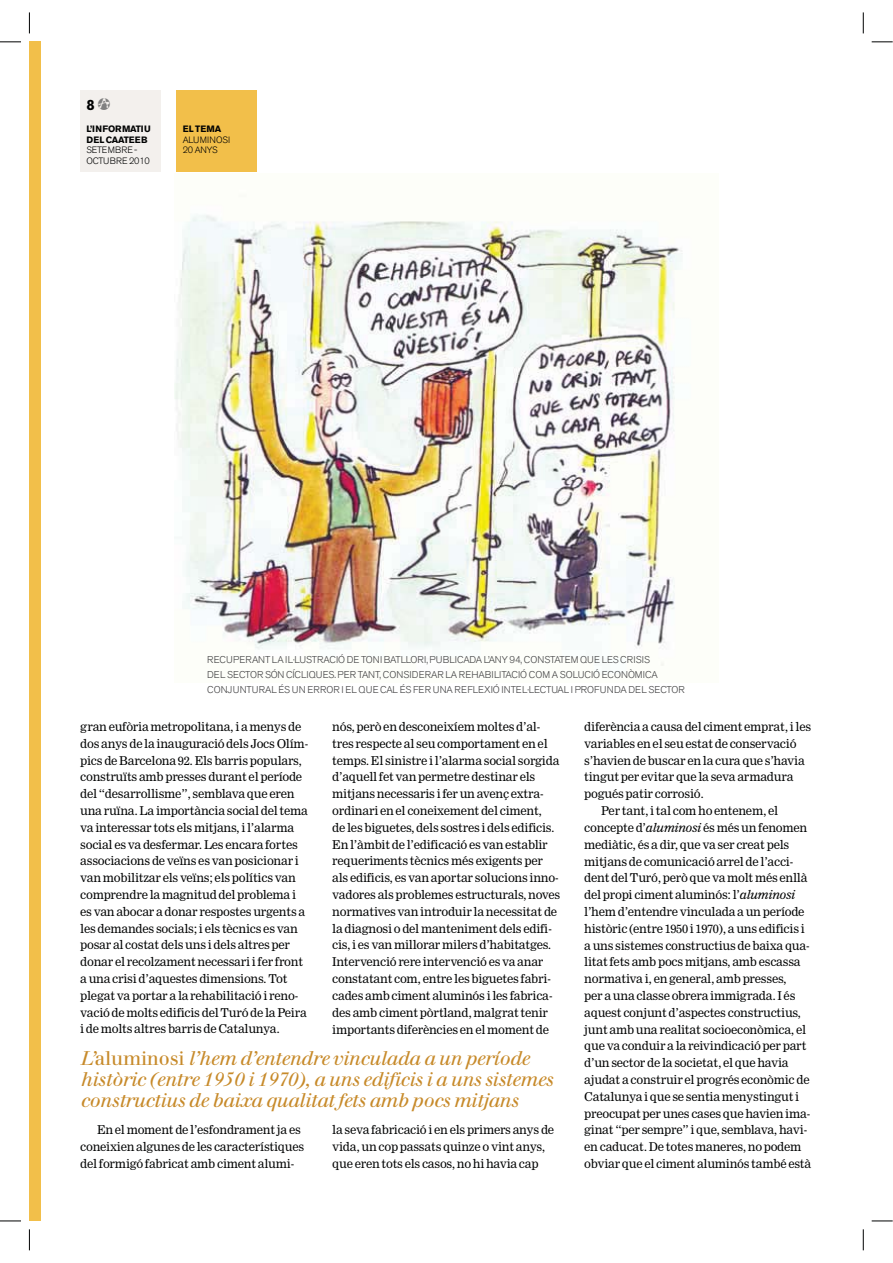
<style>
.page{position:relative;width:893px;height:1263px;background:#fff}
.page>*{position:absolute;margin:0;border:0;box-sizing:border-box;transform-origin:0 0}
.t1{font:italic 19.65px/21px "Walbaum";letter-spacing:-.015em;color:#c78a2a}
.t2{font:700 14.85px "Akzidenz Grotesk BE";color:#010202}
.t3{font:11.85px/16.8px "Clarion";letter-spacing:-.015em;color:#010202}
.t4{font:300 9.75px/15.5px "Akzidenz Grotesk BE";letter-spacing:.005em;color:#424243}
.t5{font:300 9.15px/10.5px "Akzidenz Grotesk BE";letter-spacing:-.01em;color:#010202}
.t6{font:700 9.15px/10.5px "Akzidenz Grotesk BE";letter-spacing:.005em;color:#010202}
.s1{font-family:"CAAT";font-weight:400;color:#808080}
.s2{font-style:normal}
.s3{font-style:italic}
</style>
<div class="page">
<div style="left:177px;top:91px;width:80px;height:81px;background:#f2bf4a"></div>
<div style="left:29px;top:42px;width:12px;height:1179px;background:#f2bf4a"></div>
<div style="left:80px;top:91px;width:81px;height:81px;background:#f3f0ed"></div>
<img style="left:175px;top:215px;width:507px;height:451px">
<svg style="left:0;top:42px;width:21px;height:1px"></svg>
<svg style="left:872px;top:42px;width:21px;height:1px"></svg>
<svg style="left:0;top:1221px;width:21px;height:1px"></svg>
<svg style="left:872px;top:1221px;width:21px;height:1px"></svg>
<svg style="left:29px;top:12px;width:1px;height:21px"></svg>
<svg style="left:29px;top:1229px;width:1px;height:21px"></svg>
<svg style="left:863px;top:12px;width:1px;height:21px"></svg>
<svg style="left:863px;top:1229px;width:1px;height:21px"></svg>
<p class="t2" style="left:86px;top:99px;width:26px">8 <span class="s1">c</span></p>
<p class="t6" style="left:86px;top:125px;width:66px">L’INFORMATIU<br>DEL CAATEEB</p>
<p class="t5" style="left:86px;top:146px;width:65px">SETEMBRE -<br>OCTUBRE 2010</p>
<p class="t6" style="left:183px;top:125px;width:40px">EL TEMA</p>
<p class="t5" style="left:183px;top:135px;width:49px">ALUMINOSI<br>20 ANYS</p>
<p class="t4" style="left:207px;top:653px;width:479px">RECUPERANT LA IL·LUSTRACIÓ DE TONI BATLLORI, PUBLICADA L’ANY 94, CONSTATEM QUE LES CRISIS<br>DEL SECTOR SÓN CÍCLIQUES. PER TANT, CONSIDERAR LA REHABILITACIÓ COM A SOLUCIÓ ECONÒMICA<br>CONJUNTURAL ÉS UN ERROR I EL QUE CAL ÉS FER UNA REFLEXIÓ INTEL·LECTUAL I PROFUNDA DEL SECTOR</p>
<p class="t3" style="left:80px;top:719px;width:229px">gran eufòria metropolitana, i a menys de dos anys de la inauguració dels Jocs Olím&shy;pics de Barcelona 92. Els barris populars, construïts amb presses durant el període del “desarrollisme”, semblava que eren una ruïna. La importància social del tema va interessar tots els mitjans, i l’alarma social es va desfermar. Les encara fortes associacions de veïns es van posicionar i van mobilitzar els veïns; els polítics van comprendre la magnitud del problema i es van abocar a donar respostes urgents a les demandes socials; i els tècnics es van posar al costat dels uns i dels altres per donar el recolzament necessari i fer front a una crisi d’aquestes dimensions. Tot plegat va portar a la rehabilitació i reno&shy;vació de molts edificis del Turó de la Peira i de molts altres barris de Catalunya.</p>
<p class="t3" style="left:332px;top:719px;width:229px">nós, però en desconeixíem moltes d’al&shy;tres respecte al seu comportament en el temps. El sinistre i l’alarma social sorgida d’aquell fet van permetre destinar els mitjans necessaris i fer un avenç extra&shy;ordinari en el coneixement del ciment,<br>de les biguetes, dels sostres i dels edificis.<br>En l’àmbit de l’edificació es van establir requeriments tècnics més exigents per als edificis, es van aportar solucions inno&shy;vadores als problemes estructurals, noves normatives van introduir la necessitat de la diagnosi o del manteniment dels edifi&shy;cis, i es van millorar milers d’habitatges.<br>Intervenció rere intervenció es va anar constatant com, entre les biguetes fabri&shy;cades amb ciment aluminós i les fabrica&shy;des amb ciment pòrtland, malgrat tenir importants diferències en el moment de</p>
<h1 class="t1" style="left:80px;top:1050px;width:474px">L’<span class="s2">aluminosi</span> l’hem d’entendre vinculada a un període històric (entre 1950 i 1970), a uns edificis i a uns sistemes constructius de baixa qualitat fets amb pocs mitjans</h1>
<p class="t3" style="left:80px;top:1122px;width:225px;text-indent:17px">En el moment de l’esfondrament ja es coneixien algunes de les característiques del formigó fabricat amb ciment alumi-</p>
<p class="t3" style="left:332px;top:1122px;width:223px">la seva fabricació i en els primers anys de vida, un cop passats quinze o vint anys, que eren tots els casos, no hi havia cap</p>
<p class="t3" style="left:584px;top:719px;width:228px">diferència a causa del ciment emprat, i les</p>
<p class="t3" style="left:584px;top:736px;width:214px">variables en el seu estat de conservació</p>
<p class="t3" style="left:584px;top:753px;width:222px">s’havien de buscar en la cura que s’havia</p>
<p class="t3" style="left:584px;top:770px;width:211px">tingut per evitar que la seva armadura</p>
<p class="t3" style="left:584px;top:786px;width:121px">pogués patir corrosió.</p>
<p class="t3" style="left:601px;top:803px;width:179px">Per tant, i tal com ho entenem, el</p>
<p class="t3" style="left:584px;top:820px;width:224px">concepte d’<span class="s3">aluminosi</span> és més un fenomen</p>
<p class="t3" style="left:584px;top:837px;width:206px">mediàtic, és a dir, que va ser creat pels</p>
<p class="t3" style="left:584px;top:854px;width:210px">mitjans de comunicació arrel de l’acci-</p>
<p class="t3" style="left:584px;top:870px;width:225px">dent del Turó, però que va molt més enllà</p>
<p class="t3" style="left:584px;top:887px;width:213px">del propi ciment aluminós: l’<span class="s3">aluminosi</span></p>
<p class="t3" style="left:584px;top:904px;width:222px">l’hem d’entendre vinculada a un període</p>
<p class="t3" style="left:584px;top:921px;width:222px">històric (entre 1950 i 1970), a uns edificis i</p>
<p class="t3" style="left:584px;top:938px;width:227px">a uns sistemes constructius de baixa qua-</p>
<p class="t3" style="left:584px;top:954px;width:218px">litat fets amb pocs mitjans, amb escassa</p>
<p class="t3" style="left:584px;top:971px;width:204px">normativa i, en general, amb presses,</p>
<p class="t3" style="left:584px;top:988px;width:213px">per a una classe obrera immigrada. I és</p>
<p class="t3" style="left:584px;top:1005px;width:218px">aquest conjunt d’aspectes constructius,</p>
<p class="t3" style="left:584px;top:1022px;width:223px">junt amb una realitat socioeconòmica, el</p>
<p class="t3" style="left:584px;top:1039px;width:224px">que va conduir a la reivindicació per part</p>
<p class="t3" style="left:584px;top:1055px;width:206px">d’un sector de la societat, el que havia</p>
<p class="t3" style="left:584px;top:1072px;width:227px">ajudat a construir el progrés econòmic de</p>
<p class="t3" style="left:584px;top:1089px;width:216px">Catalunya i que se sentia menystingut i</p>
<p class="t3" style="left:584px;top:1106px;width:227px">preocupat per unes cases que havien ima-</p>
<p class="t3" style="left:584px;top:1123px;width:224px">ginat “per sempre” i que, semblava, havi-</p>
<p class="t3" style="left:584px;top:1139px;width:219px">en caducat. De totes maneres, no podem</p>
<p class="t3" style="left:584px;top:1156px;width:228px">obviar que el ciment aluminós també està</p>
</div>
